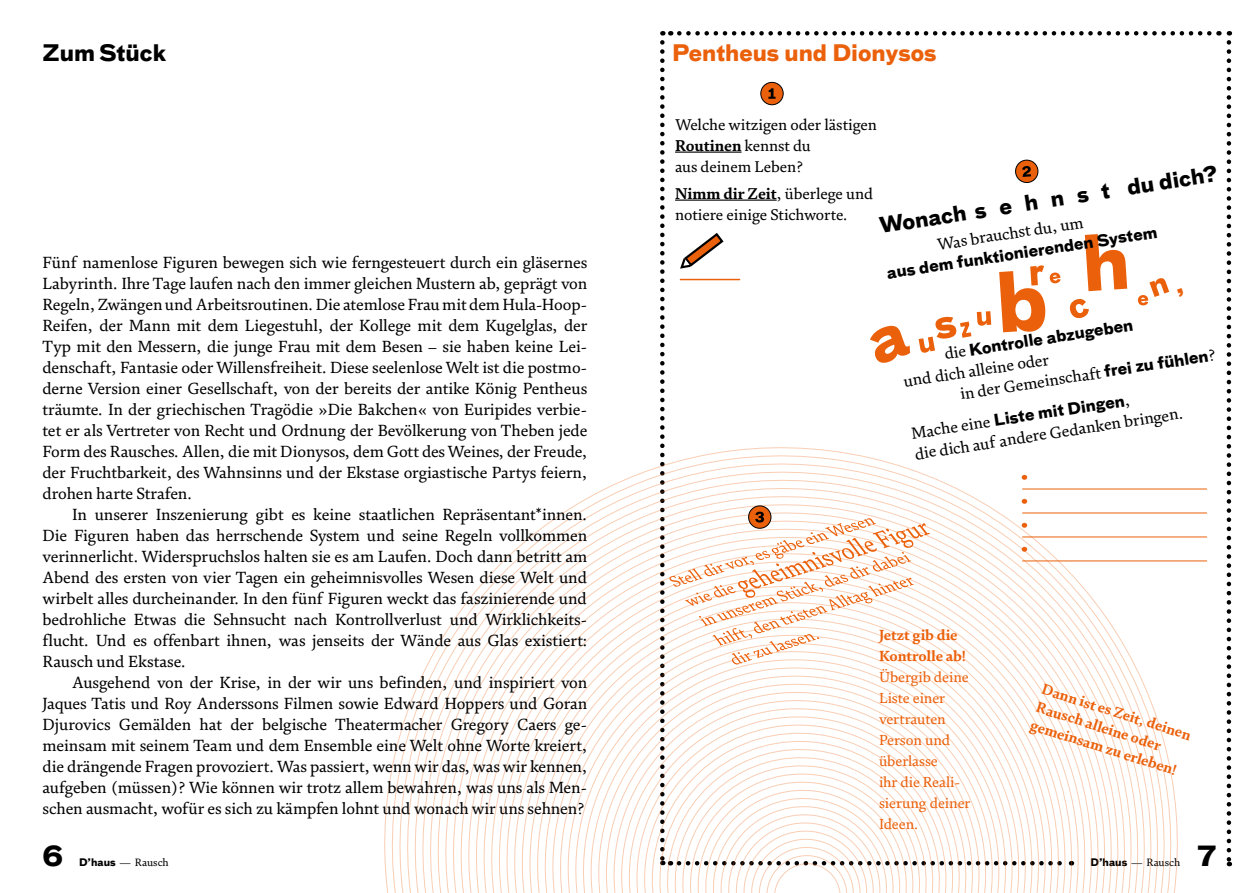
<style>
.page{position:relative;width:1259px;height:893px;background:#fff}
.page>*{position:absolute;margin:0;border:0;box-sizing:border-box;transform-origin:0 0}
.t1{font:700 27px "Bau Pro";color:#000}
.t2{font:700 22.2px "Bau Pro";color:#eb600a}
.t3{font:700 22.2px "Bau Pro";color:#000}
.t4{font:700 21px "Bau Pro";color:#000}
.t5{font:16.5px/21px "FS Brabo";color:#000;text-align:justify}
.t6{font:15.9px/21px "FS Brabo";letter-spacing:-.005em;color:#000}
.t7{font:700 15.75px "Bau Pro";color:#000}
.t8{font:14.85px/21px "FS Brabo";letter-spacing:-.005em;color:#eb600a}
.t9{font:700 14.85px/18.9px "FS Brabo";color:#eb600a}
.t10{font:10.8px "FS Brabo";color:#000}
.s1{font-weight:700}
.s2{font-family:"FS Brabo";font-weight:400;font-size:16.5px}
.s3{font-family:"Bau Pro";font-weight:700;font-size:15.75px}
.s4{font-family:"Bau Pro";font-weight:700;font-size:10.2px}
</style>
<div class="page">
<svg style="left:679px;top:31px;width:540px;height:5px"></svg>
<svg style="left:1226px;top:42px;width:5px;height:824px"></svg>
<hr style="left:1022px;top:489px;width:184px;height:1px;background:#eb600a">
<hr style="left:1022px;top:561px;width:184px;height:1px;background:#eb600a">
<hr style="left:1022px;top:513px;width:184px;height:1px;background:#eb600a">
<hr style="left:1022px;top:537px;width:184px;height:1px;background:#eb600a">
<svg style="left:1138px;top:278px;width:31px;height:28px"></svg>
<svg style="left:384px;top:466px;width:817px;height:427px"></svg>
<svg style="left:660px;top:42px;width:467px;height:823px"></svg>
<h2 class="t3" style="left:43px;top:33px;width:125px">Zum Stück</h2>
<h2 class="t2" style="left:672px;top:33px;width:266px">Pentheus und Dionysos</h2>
<p class="t5" style="left:43px;top:251px;width:546px">Fünf namenlose Figuren bewegen sich wie ferngesteuert durch ein gläsernes Labyrinth. Ihre Tage laufen nach den immer gleichen Mustern ab, geprägt von Regeln, Zwängen und Arbeitsroutinen. Die atemlose Frau mit dem Hula-Hoop-Reifen, der Mann mit dem Liegestuhl, der Kollege mit dem Kugelglas, der Typ mit den Messern, die junge Frau mit dem Besen – sie haben keine Lei&shy;denschaft, Fantasie oder Willensfreiheit. Diese seelenlose Welt ist die postmo&shy;derne Version einer Gesellschaft, von der bereits der antike König Pentheus träumte. In der griechischen Tragödie »Die Bakchen« von Euripides verbie&shy;tet er als Vertreter von Recht und Ordnung der Bevölkerung von Theben jede Form des Rausches. Allen, die mit Dionysos, dem Gott des Weines, der Freude, der Fruchtbarkeit, des Wahnsinns und der Ekstase orgiastische Partys feiern, drohen harte Strafen.</p>
<p class="t5" style="left:43px;top:503px;width:546px;text-indent:30px">In unserer Inszenierung gibt es keine staatlichen Repräsentant*innen.<br>Die Figuren haben das herrschende System und seine Regeln vollkommen verinnerlicht. Widerspruchslos halten sie es am Laufen. Doch dann betritt am Abend des ersten von vier Tagen ein geheimnisvolles Wesen diese Welt und wirbelt alles durcheinander. In den fünf Figuren weckt das faszinierende und bedrohliche Etwas die Sehnsucht nach Kontrollverlust und Wirklichkeits&shy;flucht. Und es offenbart ihnen, was jenseits der Wände aus Glas existiert:<br>Rausch und Ekstase.</p>
<p class="t5" style="left:43px;top:671px;width:546px;text-indent:30px">Ausgehend von der Krise, in der wir uns befinden, und inspiriert von Jaques Tatis und Roy Anderssons Filmen sowie Edward Hoppers und Goran Djurovics Gemälden hat der belgische Theatermacher Gregory Caers ge&shy;meinsam mit seinem Team und dem Ensemble eine Welt ohne Worte kreiert, die drängende Fragen provoziert. Was passiert, wenn wir das, was wir kennen, aufgeben (müssen)? Wie können wir trotz allem bewahren, was uns als Men&shy;schen ausmacht, wofür es sich zu kämpfen lohnt und wonach wir uns sehnen?</p>
<p class="t6" style="left:675px;top:113px;width:203px">Welche witzigen oder lästigen<br><span class="s1">Routinen</span> kennst du<br>aus deinem Leben?</p>
<p class="t6" style="left:675px;top:182px;width:199px"><span class="s1">Nimm dir Zeit</span>, überlege und notiere einige Stichworte.</p>
<p class="t4" style="left:877px;top:208px;width:343px;rotate:-9deg">Wonach s e h n s t du dich?</p>
<p class="t5" style="left:935px;top:234px;width:149px;rotate:-9deg">Was brauchst du, um</p>
<p class="t7" style="left:885px;top:260px;width:275px;rotate:-9deg">aus dem funktionierenden System</p>
<p class="t7" style="left:942px;top:340px;width:192px;rotate:-9deg"><span class="s2">die</span> Kontrolle abzugeben</p>
<p class="t5" style="left:955px;top:362px;width:259px;text-indent:-54px;rotate:-9deg">und dich alleine oder<br>in der Gemeinschaft <span class="s3">frei zu fühlen</span>?</p>
<p class="t7" style="left:909px;top:420px;width:222px;rotate:-9deg"><span class="s2">Mache eine</span> Liste mit Dingen<span class="s2">,</span></p>
<p class="t5" style="left:913px;top:444px;width:272px;rotate:-9deg">die dich auf andere Gedanken bringen.</p>
<p class="t9" style="left:879px;top:623px;width:88px;line-height:21px">Jetzt gib die<br>Kontrolle ab!</p>
<p class="t8" style="left:879px;top:665px;width:93px">Übergib deine<br>Liste einer vertrauten<br>Person und überlasse<br>ihr die Reali&shy;sierung deiner<br>Ideen.</p>
<p class="t9" style="left:1044px;top:679px;width:157px;rotate:17deg">Dann ist es Zeit, deinen<br>Rausch alleine oder gemeinsam zu erleben!</p>
<h1 class="t1" style="left:43px;top:833px;width:22px">6</h1>
<p class="t10" style="left:79px;top:855px;width:91px"><span class="s4">D’haus</span> — Rausch</p>
<p class="t10" style="left:1090px;top:855px;width:91px"><span class="s4">D’haus</span> — Rausch</p>
<h1 class="t1" style="left:1197px;top:833px;width:21px">7</h1>
</div>
